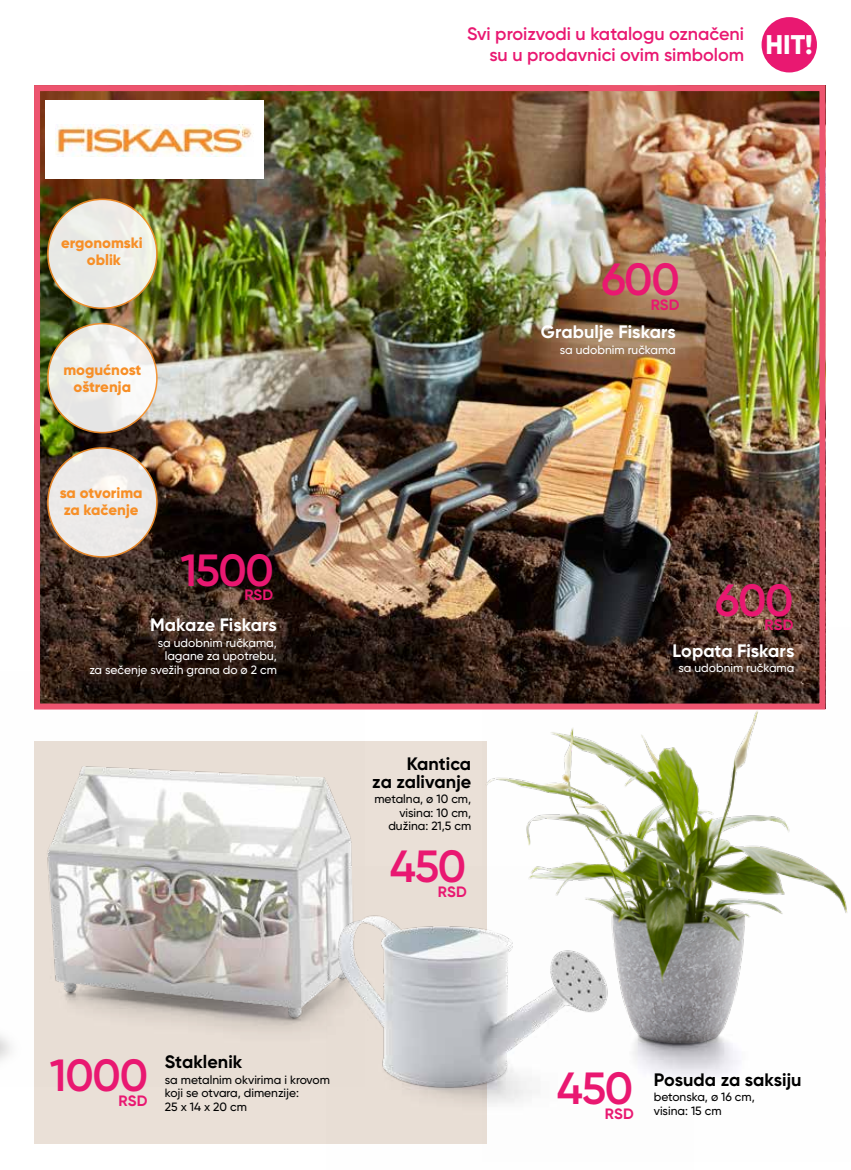
<style>
.page{position:relative;width:851px;height:1170px;background:#fff}
.page>*{position:absolute;margin:0;border:0;box-sizing:border-box;transform-origin:0 0}
.t1{font:600 45px "Gilroy";letter-spacing:-.03em;color:#e91871}
.t2{font:800 27px "Gilroy";color:#fff}
.t3{font:600 18px/21px "Gilroy";color:#e91871;text-align:right}
.t4{font:700 18px/18px "Gilroy";color:#000;text-align:right}
.t5{font:700 18px "Gilroy";color:#fff}
.t6{font:800 15px/17px "Gilroy";color:#f78f27;text-align:center}
.t7{font:700 15px "Gilroy";letter-spacing:.01em;color:#e91871}
.t8{font:500 12px/13.5px "Gilroy";color:#000}
.t9{font:500 12px/13.5px "Gilroy";color:#fff;text-align:right}
</style>
<div class="page">
<div style="left:34px;top:741px;width:452px;height:402px;background:#eae0d7"></div>
<img style="left:482px;top:627px;width:366px;height:451px">
<img style="left:41px;top:92px;width:777px;height:610px">
<img style="left:34px;top:671px;width:330px;height:361px">
<img style="left:326px;top:866px;width:367px;height:278px">
<svg style="left:48px;top:448px;width:109px;height:109px;background:#ece8e5"></svg>
<div style="left:47px;top:447px;width:111px;height:110px;border:2px solid #f78f27;border-radius:50%"></div>
<svg style="left:48px;top:323px;width:109px;height:109px;fill:#eeede8"></svg>
<div style="left:47px;top:323px;width:111px;height:110px;border:2px solid #f78f27;border-radius:50%"></div>
<div style="left:48px;top:199px;width:109px;height:109px;background:#ebebe6;border-radius:50%"></div>
<div style="left:47px;top:198px;width:111px;height:111px;border:2px solid #f78f27;border-radius:50%"></div>
<div style="left:761px;top:17px;width:55px;height:55px;background:#e91871;border-radius:50%"></div>
<div style="left:34px;top:85px;width:791px;height:624px;border:6px solid #ed546f"></div>
<div style="left:46px;top:101px;width:218px;height:78px;background:#fff"></div>
<img style="left:56px;top:124px;width:197px;height:32px">
<p class="t6" style="left:61px;top:234px;width:83px">ergonomski oblik</p>
<p class="t6" style="left:63px;top:361px;width:79px">mogućnost oštrenja</p>
<p class="t6" style="left:60px;top:484px;width:84px;text-align:left">sa otvorima za kačenje</p>
<h3 class="t3" style="left:467px;top:23px;width:278px">Svi proizvodi u katalogu označeni su u prodavnici ovim simbolom</h3>
<h2 class="t2" style="left:765px;top:28px;width:49px">HIT!</h2>
<h1 class="t1" style="left:601px;top:251px;width:80px">600</h1>
<p class="t7" style="left:650px;top:295px;width:30px">RSD</p>
<h3 class="t5" style="left:540px;top:320px;width:136px">Grabulje Fiskars</h3>
<p class="t9" style="left:560px;top:343px;width:117px">sa udobnim ručkama</p>
<h1 class="t1" style="left:180px;top:542px;width:95px">1500</h1>
<p class="t7" style="left:244px;top:585px;width:30px">RSD</p>
<h1 class="t1" style="left:715px;top:572px;width:80px">600</h1>
<p class="t7" style="left:764px;top:615px;width:30px">RSD</p>
<h3 class="t5" style="left:150px;top:613px;width:128px">Makaze Fiskars</h3>
<p class="t9" style="left:89px;top:635px;width:189px">sa udobnim ručkama,<br>lagane za upotrebu,<br>za sečenje svežih grana do ø 2 cm</p>
<h3 class="t5" style="left:672px;top:639px;width:123px">Lopata Fiskars</h3>
<p class="t9" style="left:678px;top:661px;width:117px">sa udobnim ručkama</p>
<h3 class="t4" style="left:372px;top:754px;width:100px">Kantica<br>za zalivanje</h3>
<p class="t8" style="left:374px;top:792px;width:98px;text-align:right">metalna, ø 10 cm, visina: 10 cm, dužina: 21,5 cm</p>
<h1 class="t1" style="left:390px;top:838px;width:78px">450</h1>
<p class="t7" style="left:437px;top:882px;width:30px">RSD</p>
<h1 class="t1" style="left:50px;top:1047px;width:100px">1000</h1>
<p class="t7" style="left:118px;top:1091px;width:30px">RSD</p>
<h3 class="t4" style="left:165px;top:1052px;width:79px">Staklenik</h3>
<p class="t8" style="left:165px;top:1072px;width:166px">sa metalnim okvirima i krovom koji se otvara, dimenzije:<br>25 x 14 x 20 cm</p>
<h1 class="t1" style="left:557px;top:1060px;width:78px">450</h1>
<p class="t7" style="left:604px;top:1104px;width:30px">RSD</p>
<h3 class="t4" style="left:653px;top:1070px;width:149px">Posuda za saksiju</h3>
<p class="t8" style="left:653px;top:1090px;width:102px">betonska, ø 16 cm, visina: 15 cm</p>
</div>
